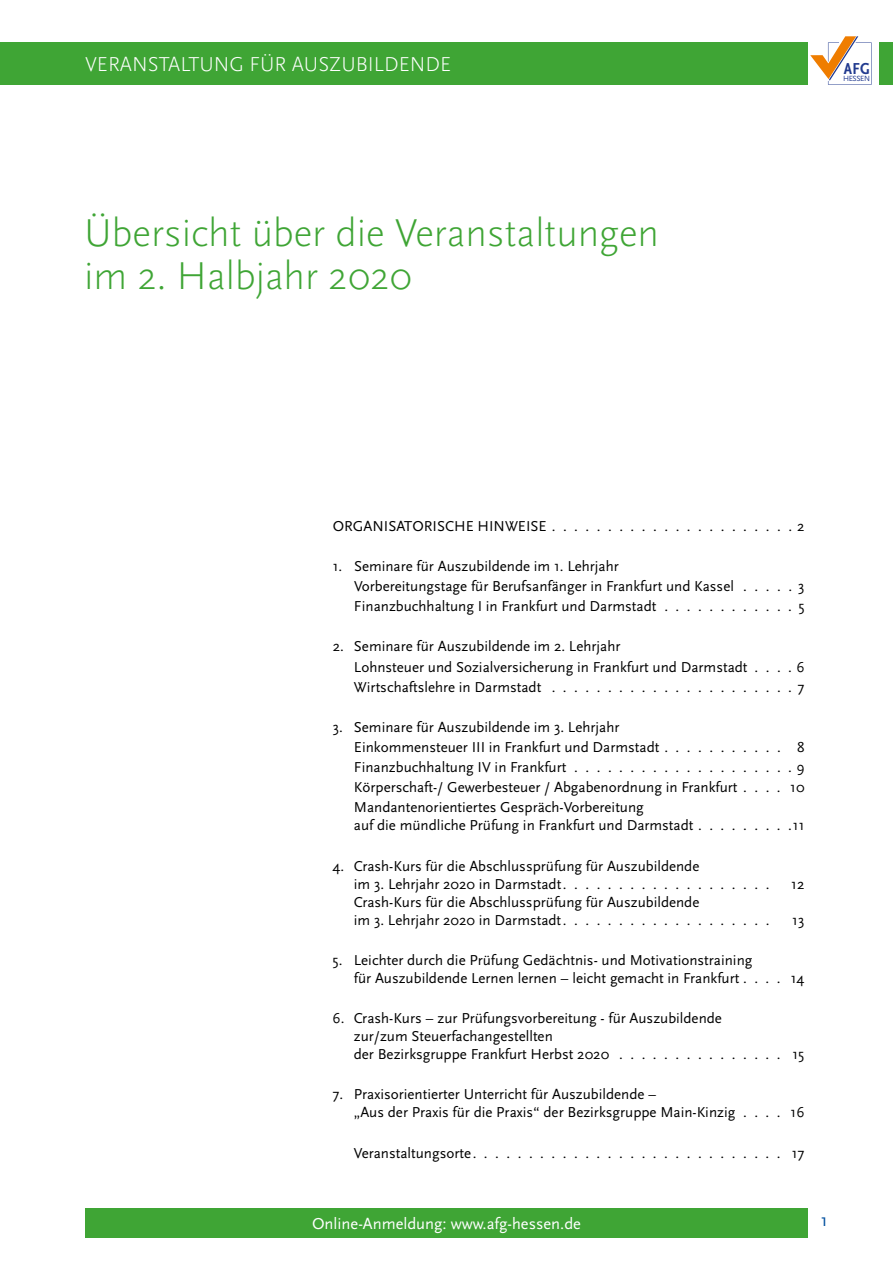
<style>
.page{position:relative;width:893px;height:1263px;background:#fff}
.page>*{position:absolute;margin:0;border:0;box-sizing:border-box;transform-origin:0 0}
.t1{font:300 40.5px/43.5px "Scala Sans";color:#3fa535}
.t2{font:300 21px "Scala Sans";color:#fff}
.t3{font:18px "Scala Sans";color:#004f9f}
.t4{font:700 condensed 16.65px "Scala Sans";color:#213a8f}
.t5{font:16.5px "Scala Sans";color:#fff}
.t6{font:15px/18px "Scala Sans";color:#000}
.t7{font:7.8px "Scala Sans";letter-spacing:-.05em;color:#213a8f}
</style>
<div class="page">
<div style="left:0;top:43px;width:893px;height:42px;background:#3fa535"></div>
<div style="left:808px;top:32px;width:70px;height:64px;background:#fff"></div>
<svg style="left:810px;top:36px;width:62px;height:49px"></svg>
<div style="left:85px;top:1208px;width:723px;height:29px;background:#3fa535"></div>
<h2 class="t2" style="left:85px;top:53px;width:367px">VERANSTALTUNG FÜR AUSZUBILDENDE</h2>
<p class="t4" style="left:844px;top:59px;width:28px">AFG</p>
<p class="t7" style="left:843px;top:74px;width:28px">HESSEN</p>
<h1 class="t1" style="left:84px;top:211px;width:577px">Übersicht über die Veranstaltungen im 2. Halbjahr 2020</h1>
<p class="t6" style="left:333px;top:517px;width:215px">ORGANISATORISCHE HINWEISE</p>
<p class="t6" style="left:797px;top:517px;width:9px">2</p>
<p class="t6" style="left:354px;top:556px;width:381px;line-height:20.1px;text-indent:-21px">1. Seminare für Auszubildende im 1. Lehrjahr<br>Vorbereitungstage für Berufsanfänger in Frankfurt und Kassel</p>
<p class="t6" style="left:798px;top:577px;width:8px">3</p>
<p class="t6" style="left:354px;top:597px;width:304px">Finanzbuchhaltung I in Frankfurt und Darmstadt</p>
<p class="t6" style="left:798px;top:597px;width:8px">5</p>
<p class="t6" style="left:354px;top:637px;width:395px;line-height:20.1px;text-indent:-21px">2. Seminare für Auszubildende im 2. Lehrjahr<br>Lohnsteuer und Sozialversicherung in Frankfurt und Darmstadt</p>
<p class="t6" style="left:796px;top:658px;width:10px">6</p>
<p class="t6" style="left:354px;top:678px;width:189px">Wirtschaftslehre in Darmstadt</p>
<p class="t6" style="left:798px;top:678px;width:8px">7</p>
<p class="t6" style="left:354px;top:717px;width:307px;line-height:20.1px;text-indent:-21px">3. Seminare für Auszubildende im 3. Lehrjahr<br>Einkommensteuer III in Frankfurt und Darmstadt</p>
<p class="t6" style="left:354px;top:737px;width:452px;line-height:20.1px;text-align:justify;text-indent:443px">8<br>Finanzbuchhaltung IV in Frankfurt . . . . . . . . . . . . . . . . . . . 9<br>Körperschaft-/ Gewerbesteuer / Abgabenordnung in Frankfurt</p>
<p class="t6" style="left:790px;top:779px;width:16px">10</p>
<p class="t6" style="left:354px;top:799px;width:341px">Mandantenorientiertes Gespräch-Vorbereitung<br>auf die mündliche Prüfung in Frankfurt und Darmstadt</p>
<p class="t6" style="left:354px;top:857px;width:414px;text-indent:-21px">4. Crash-Kurs für die Abschlussprüfung für Auszubildende<br>im 3. Lehrjahr 2020 in Darmstadt . . . . . . . . . . . . . . . . . . .</p>
<p class="t6" style="left:793px;top:817px;width:13px">11</p>
<p class="t6" style="left:791px;top:875px;width:15px">12</p>
<p class="t6" style="left:354px;top:893px;width:414px">Crash-Kurs für die Abschlussprüfung für Auszubildende<br>im 3. Lehrjahr 2020 in Darmstadt . . . . . . . . . . . . . . . . . . .</p>
<p class="t6" style="left:792px;top:911px;width:14px">13</p>
<p class="t6" style="left:354px;top:951px;width:452px;text-indent:-21px">5. Leichter durch die Prüfung Gedächtnis- und Motivationstraining<br>für Auszubildende Lernen lernen – leicht gemacht in Frankfurt . . . . 14</p>
<p class="t6" style="left:354px;top:1010px;width:370px;text-indent:-21px">6. Crash-Kurs – zur Prüfungsvorbereitung - für Auszubildende zur/zum Steuerfachangestellten<br>der Bezirksgruppe Frankfurt Herbst 2020</p>
<p class="t6" style="left:792px;top:1046px;width:14px">15</p>
<p class="t6" style="left:354px;top:1086px;width:383px;text-indent:-21px">7. Praxisorientierter Unterricht für Auszubildende –<br>„Aus der Praxis für die Praxis“ der Bezirksgruppe Main-Kinzig</p>
<p class="t6" style="left:790px;top:1104px;width:16px">16</p>
<p class="t6" style="left:354px;top:1144px;width:452px">Veranstaltungsorte . . . . . . . . . . . . . . . . . . . . . . . . . . . . 17</p>
<p class="t5" style="left:312px;top:1214px;width:270px">Online-Anmeldung: www.afg-hessen.de</p>
<p class="t3" style="left:821px;top:1210px;width:9px">1</p>
</div>
